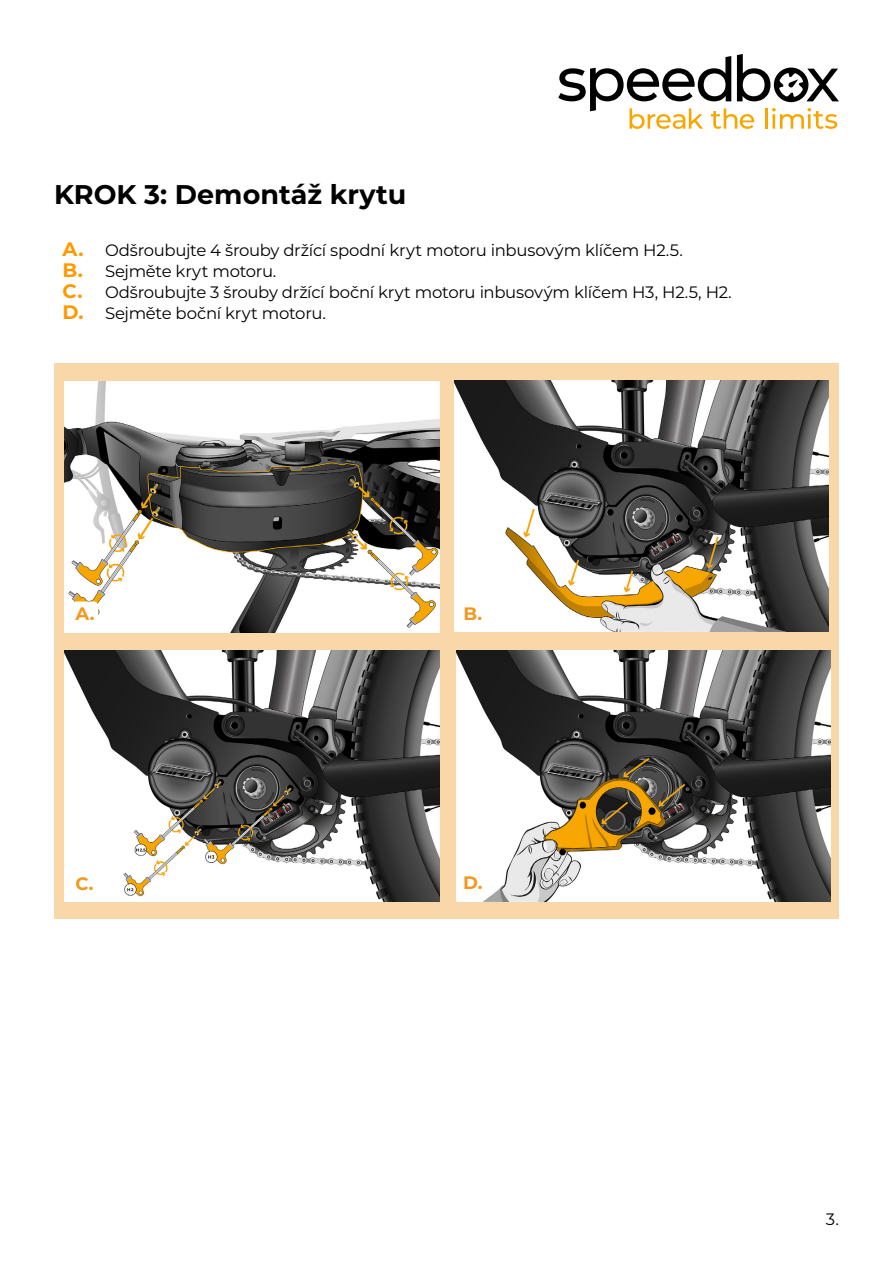
<style>
.page{position:relative;width:893px;height:1263px;background:#fff}
.page>*{position:absolute;margin:0;border:0;box-sizing:border-box;transform-origin:0 0}
.t1{font:700 27px "Montserrat";color:#000}
.t2{font:700 18px "Montserrat";color:#f4971e}
.t3{font:16.5px "Montserrat";letter-spacing:-.02em;color:#000}
.s1{font-weight:700;font-size:19.5px;color:#f90}
</style>
<div class="page">
<svg style="left:558px;top:54px;width:281px;height:75px"></svg>
<div style="left:54px;top:364px;width:785px;height:555px;background:#fad7a8"></div>
<img style="left:65px;top:381px;width:374px;height:251px">
<img style="left:455px;top:381px;width:374px;height:251px">
<img style="left:65px;top:650px;width:374px;height:251px">
<img style="left:456px;top:650px;width:374px;height:251px">
<div style="left:69px;top:601px;width:29px;height:27px;background:#fff;border-radius:4px"></div>
<p class="t1" style="left:54px;top:175px;width:354px">KROK 3: Demontáž krytu</p>
<p class="t3" style="left:63px;top:239px;width:622px"><span class="s1">A.</span> Odšroubujte 4 šrouby držící spodní kryt motoru inbusovým klíčem H2.5.</p>
<p class="t3" style="left:63px;top:260px;width:215px"><span class="s1">B.</span> Sejměte kryt motoru.</p>
<p class="t3" style="left:63px;top:281px;width:671px"><span class="s1">C.</span> Odšroubujte 3 šrouby držící boční kryt motoru inbusovým klíčem H3, H2.5, H2.</p>
<p class="t3" style="left:63px;top:302px;width:265px"><span class="s1">D.</span> Sejměte boční kryt motoru.</p>
<p class="t2" style="left:75px;top:600px;width:21px">A.</p>
<p class="t2" style="left:75px;top:870px;width:20px">C.</p>
<p class="t2" style="left:463px;top:601px;width:20px">B.</p>
<p class="t2" style="left:463px;top:869px;width:21px">D.</p>
<p class="t3" style="left:826px;top:1207px;width:15px">3.</p>
</div>
